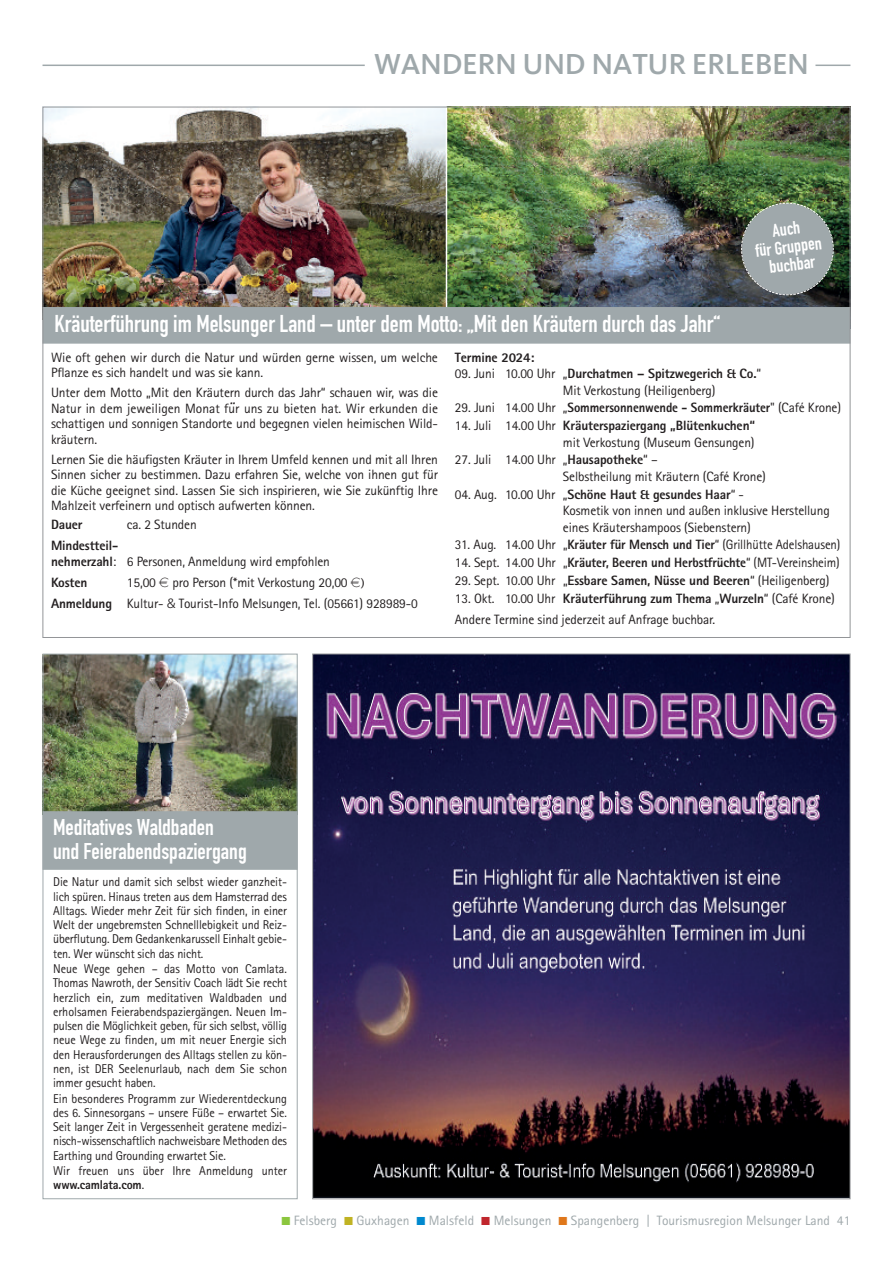
<style>
.page{position:relative;width:893px;height:1263px;background:#fff}
.page>*{position:absolute;margin:0;border:0;box-sizing:border-box;transform-origin:0 0}
.t1{font:500 30px "Kievit OT";letter-spacing:-.01em;color:#9fa8ab}
.t2{font:24px "DIN Engschrift";color:#fff}
.t3{font:22.5px/24px "DIN Engschrift";color:#fff}
.t4{font:18px/18px "DIN Engschrift";color:#fff;text-align:center}
.t5{font:13.5px/15.6px "Rotis Sans Serif";letter-spacing:-.01em;color:#231f20}
.t6{font:13.5px "Rotis Sans Serif";color:#9fa8ab}
.t7{font:800 13.5px "Rotis Sans Serif";letter-spacing:-.01em;color:#231f20;scale:.94 1}
.t8{font:800 13.5px "Rotis Sans Serif";letter-spacing:-.01em;color:#231f20}
.t9{font:12.75px/14.2px "Rotis Sans Serif";letter-spacing:-.01em;color:#231f20;text-align:justify;scale:.95 1}
.s1{font-family:"Menlo";font-weight:700;font-style:italic}
.s2{font-weight:800}
.s3{font-family:"Eurofont";font-size:12px}
.s4{font-family:"Lucida Grande";font-size:12px}
.s5{font-family:"Frutiger";font-weight:300}
.s6{font-weight:400}
</style>
<div class="page">
<hr style="left:815px;top:65px;width:35px;height:1px;background:#9fa8ab">
<hr style="left:43px;top:65px;width:322px;height:1px;background:#9fa8ab">
<img style="left:45px;top:109px;width:401px;height:198px">
<img style="left:447px;top:109px;width:401px;height:198px">
<div style="left:43px;top:308px;width:806px;height:35px;background:#9fa8ab"></div>
<div style="left:43px;top:307px;width:807px;height:37px;border:1px solid #9fa8ab"></div>
<svg style="left:741px;top:202px;width:93px;height:94px"></svg>
<img style="left:314px;top:656px;width:534px;height:541px">
<img style="left:45px;top:656px;width:251px;height:155px">
<div style="left:43px;top:654px;width:255px;height:545px;border:1px solid #9fa8ab"></div>
<div style="left:43px;top:812px;width:254px;height:57px;background:#9fa8ab"></div>
<div style="left:43px;top:811px;width:255px;height:59px;border:1px solid #9fa8ab"></div>
<h1 class="t1" style="left:374px;top:46px;width:436px">WANDERN UND NATUR ERLEBEN</h1>
<h2 class="t2" style="left:55px;top:315px;width:667px">Kräuterführung im Melsunger Land – unter dem Motto: „Mit den Kräutern durch das Jahr“</h2>
<h3 class="t4" style="left:752px;top:226px;width:68px;rotate:-7deg">Auch<br>für Gruppen buchbar</h3>
<p class="t5" style="left:51px;top:351px;width:388px">Wie oft gehen wir durch die Natur und würden gerne wissen, um welche<br>Pflanze es sich handelt und was sie kann.</p>
<p class="t5" style="left:51px;top:386px;width:388px;text-align:justify">Unter dem Motto „Mit den Kräutern durch das Jahr“ schauen wir, was die Natur in dem jeweiligen Monat f<span class="s1">̈</span>ur uns zu bieten hat. Wir erkunden die schattigen und sonnigen Standorte und begegnen vielen heimischen Wild&shy;kräutern.</p>
<p class="t5" style="left:51px;top:453px;width:388px;text-align:justify">Lernen Sie die häufigsten Kräuter in Ihrem Umfeld kennen und mit all Ihren Sinnen sicher zu bestimmen. Dazu erfahren Sie, welche von ihnen gut für die Küche geeignet sind. Lassen Sie sich inspirieren, wie Sie zukünftig Ihre Mahlzeit verfeinern und optisch aufwerten können.</p>
<p class="t8" style="left:51px;top:520px;width:33px">Dauer</p>
<p class="t5" style="left:127px;top:518px;width:71px">ca. 2 Stunden</p>
<p class="t5" style="left:51px;top:538px;width:280px;line-height:16.5px"><span class="s2">Mindestteil-<br>nehmerzahl</span>: 6 Personen, Anmeldung wird empfohlen</p>
<p class="t8" style="left:51px;top:578px;width:38px">Kosten</p>
<p class="t5" style="left:51px;top:573px;width:368px;line-height:20.7px;text-indent:76px">15,00 <span class="s3">a</span> pro Person (*mit Verkostung 20,00 <span class="s3">a</span><span class="s4">)<br></span><span class="s2">Anmeldung</span> Kultur- <span class="s5">&amp;</span> Tourist-Info Melsungen, Tel. (05661) 928989-0</p>
<p class="t8" style="left:455px;top:352px;width:81px">Termine 2024:</p>
<p class="t5" style="left:563px;top:367px;width:200px;line-height:16.5px;text-indent:-108px">09. Juni 10.00 Uhr „<span class="s2">Durchatmen – Spitzwegerich &amp; Co.</span>“<br>Mit Verkostung (Heiligenberg)</p>
<p class="t7" style="left:455px;top:403px;width:412px"><span class="s6">29. Juni 14.00 Uhr „</span>Sommersonnenwende - Sommerkräuter<span class="s6">" (Café Krone)</span></p>
<p class="t5" style="left:455px;top:419px;width:302px;line-height:16.5px;text-align:right">14. Juli 14.00 Uhr <span class="s2">Kräuterspaziergang „Blütenkuchen“ </span>mit Verkostung (Museum Gensungen)</p>
<p class="t5" style="left:563px;top:453px;width:204px;line-height:16.5px;text-indent:-108px">27. Juli 14.00 Uhr „<span class="s2">Hausapotheke</span>“ –<br>Selbstheilung mit Kräutern (Café Krone)</p>
<p class="t5" style="left:563px;top:487px;width:268px;line-height:16.5px;text-indent:-108px">04. Aug. 10.00 Uhr „<span class="s2">Schöne Haut &amp; gesundes Haar</span>“ -<br>Kosmetik von innen und außen inklusive Herstellung eines Kräutershampoos (Siebenstern)</p>
<p class="t5" style="left:455px;top:538px;width:387px">31. Aug. 14.00 Uhr „<span class="s2">Kräuter für Mensch und Tier</span>“ (Grillhütte Adelshausen)</p>
<p class="t5" style="left:455px;top:556px;width:386px">14. Sept. 14.00 Uhr „<span class="s2">Kräuter, Beeren und Herbstfrüchte</span>“ (MT-Vereinsheim)</p>
<p class="t5" style="left:455px;top:574px;width:376px">29. Sept. 10.00 Uhr „<span class="s2">Essbare Samen, Nüsse und Beeren</span>“ (Heiligenberg)</p>
<p class="t5" style="left:455px;top:589px;width:381px;line-height:20.7px">13. Okt. 10.00 Uhr <span class="s2">Kräuterführung zum Thema</span> „<span class="s2">Wurzeln</span>“ (Café Krone)<br>Andere Termine sind jederzeit auf Anfrage buchbar.</p>
<h3 class="t3" style="left:53px;top:817px;width:195px">Meditatives Waldbaden<br>und Feierabendspaziergang</h3>
<p class="t9" style="left:53px;top:876px;width:248px">Die Natur und damit sich selbst wieder ganzheit&shy;lich spüren. Hinaus treten aus dem Hamsterrad des Alltags. Wieder mehr Zeit für sich finden, in einer Welt der ungebremsten Schnelllebigkeit und Reiz&shy;überflutung. Dem Gedankenkarussell Einhalt gebie&shy;ten. Wer wünscht sich das nicht.</p>
<p class="t9" style="left:53px;top:963px;width:248px">Neue Wege gehen – das Motto von Camlata.<br>Thomas Nawroth, der Sensitiv Coach lädt Sie recht herzlich ein, zum meditativen Waldbaden und erholsamen Feierabendspaziergängen. Neuen Im&shy;pulsen die Möglichkeit geben, für sich selbst, völlig neue Wege zu finden, um mit neuer Energie sich den Herausforderungen des Alltags stellen zu kön&shy;nen, ist DER Seelenurlaub, nach dem Sie schon immer gesucht haben.</p>
<p class="t9" style="left:53px;top:1092px;width:248px">Ein besonderes Programm zur Wiederentdeckung des 6. Sinnesorgans – unsere Füße – erwartet Sie.<br>Seit langer Zeit in Vergessenheit geratene medizi&shy;nisch-wissenschaftlich nachweisbare Methoden des Earthing und Grounding erwartet Sie.</p>
<p class="t9" style="left:53px;top:1165px;width:248px">Wir freuen uns über Ihre Anmeldung unter <span class="s2">www.camlata.com</span>.</p>
<p class="t6" style="left:294px;top:1216px;width:45px">Felsberg</p>
<p class="t6" style="left:357px;top:1216px;width:54px">Guxhagen</p>
<p class="t6" style="left:429px;top:1216px;width:47px">Malsfeld</p>
<p class="t6" style="left:494px;top:1216px;width:59px">Melsungen</p>
<p class="t6" style="left:571px;top:1216px;width:281px">Spangenberg | Tourismusregion Melsunger Land 41</p>
</div>
